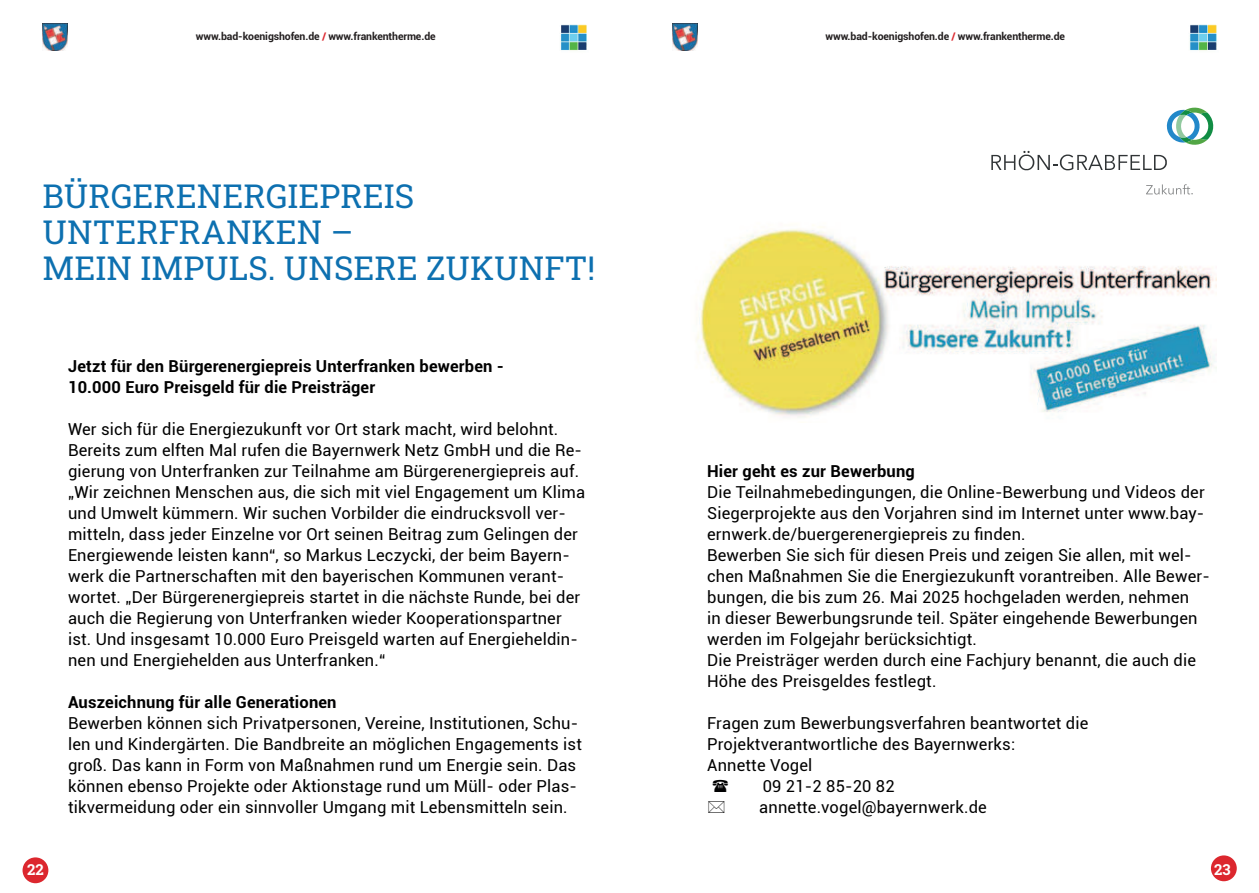
<style>
.page{position:relative;width:1259px;height:893px;background:#fff}
.page>*{position:absolute;margin:0;border:0;box-sizing:border-box;transform-origin:0 0}
.t1{font:33px/36px "Roboto Slab";color:#0d70b0}
.t2{font:16.5px/21px "Roboto";letter-spacing:.01em;color:#000001}
.t3{font:700 16.5px/21px "Roboto";letter-spacing:.01em;color:#000001}
.t4{font:700 15px "Roboto Slab";color:#fff}
.t5{font:700 10.5px "Roboto";letter-spacing:-.01em;color:#231f20}
.s1{color:#dc272e}
</style>
<div class="page">
<img style="left:696px;top:226px;width:520px;height:192px">
<svg style="left:1146px;top:184px;width:46px;height:11px"></svg>
<svg style="left:991px;top:107px;width:223px;height:64px"></svg>
<img style="left:43px;top:24px;width:25px;height:27px">
<img style="left:560px;top:24px;width:27px;height:27px">
<img style="left:672px;top:24px;width:25px;height:27px">
<img style="left:1190px;top:24px;width:27px;height:27px">
<div style="left:23px;top:857px;width:25px;height:26px;background:#dc272e;border-radius:50%"></div>
<div style="left:1211px;top:855px;width:25px;height:26px;background:#dc272e;border-radius:50%"></div>
<p class="t5" style="left:196px;top:32px;width:241px">www.bad-koenigshofen.de <span class="s1">/</span> www.frankentherme.de</p>
<p class="t5" style="left:825px;top:32px;width:241px">www.bad-koenigshofen.de <span class="s1">/</span> www.frankentherme.de</p>
<h1 class="t1" style="left:43px;top:181px;width:554px">BÜRGERENERGIEPREIS<br>UNTERFRANKEN –<br>MEIN IMPULS. UNSERE ZUKUNFT!</h1>
<p class="t3" style="left:68px;top:357px;width:437px">Jetzt für den Bürgerenergiepreis Unterfranken bewerben -<br>10.000 Euro Preisgeld für die Preisträger</p>
<p class="t2" style="left:68px;top:419px;width:518px">Wer sich für die Energiezukunft vor Ort stark macht, wird belohnt.<br>Bereits zum elften Mal rufen die Bayernwerk Netz GmbH und die Re&shy;gierung von Unterfranken zur Teilnahme am Bürgerenergiepreis auf. „Wir zeichnen Menschen aus, die sich mit viel Engagement um Klima und Umwelt kümmern. Wir suchen Vorbilder die eindrucksvoll ver&shy;mitteln, dass jeder Einzelne vor Ort seinen Beitrag zum Gelingen der Energiewende leisten kann“, so Markus Leczycki, der beim Bayern&shy;werk die Partnerschaften mit den bayerischen Kommunen verant&shy;wortet. „Der Bürgerenergiepreis startet in die nächste Runde, bei der auch die Regierung von Unterfranken wieder Kooperationspartner ist. Und insgesamt 10.000 Euro Preisgeld warten auf Energieheldin&shy;nen und Energiehelden aus Unterfranken.“</p>
<p class="t3" style="left:68px;top:693px;width:270px">Auszeichnung für alle Generationen</p>
<p class="t2" style="left:68px;top:714px;width:515px">Bewerben können sich Privatpersonen, Vereine, Institutionen, Schu&shy;len und Kindergärten. Die Bandbreite an möglichen Engagements ist groß. Das kann in Form von Maßnahmen rund um Energie sein. Das können ebenso Projekte oder Aktionstage rund um Müll- oder Plas&shy;tikvermeidung oder ein sinnvoller Umgang mit Lebensmitteln sein.</p>
<p class="t3" style="left:707px;top:462px;width:209px">Hier geht es zur Bewerbung</p>
<p class="t2" style="left:707px;top:482px;width:504px">Die Teilnahmebedingungen, die Online-Bewerbung und Videos der Siegerprojekte aus den Vorjahren sind im Internet unter www.bay&shy;ernwerk.de/buergerenergiepreis zu finden.<br>Bewerben Sie sich für diesen Preis und zeigen Sie allen, mit wel&shy;chen Maßnahmen Sie die Energiezukunft vorantreiben. Alle Bewer&shy;bungen, die bis zum 26. Mai 2025 hochgeladen werden, nehmen<br>in dieser Bewerbungsrunde teil. Später eingehende Bewerbungen werden im Folgejahr berücksichtigt.<br>Die Preisträger werden durch eine Fachjury benannt, die auch die Höhe des Preisgeldes festlegt.</p>
<p class="t2" style="left:707px;top:713px;width:383px">Fragen zum Bewerbungsverfahren beantwortet die</p>
<p class="t2" style="left:707px;top:734px;width:309px">Projektverantwortliche des Bayernwerks:</p>
<p class="t2" style="left:707px;top:755px;width:107px">Annette Vogel</p>
<p class="t2" style="left:763px;top:776px;width:133px">09 21-2 85-20 82</p>
<p class="t2" style="left:759px;top:797px;width:229px">annette.vogel@bayernwerk.de</p>
<p class="t4" style="left:27px;top:861px;width:18px">22</p>
<p class="t4" style="left:1214px;top:861px;width:18px">23</p>
</div>
